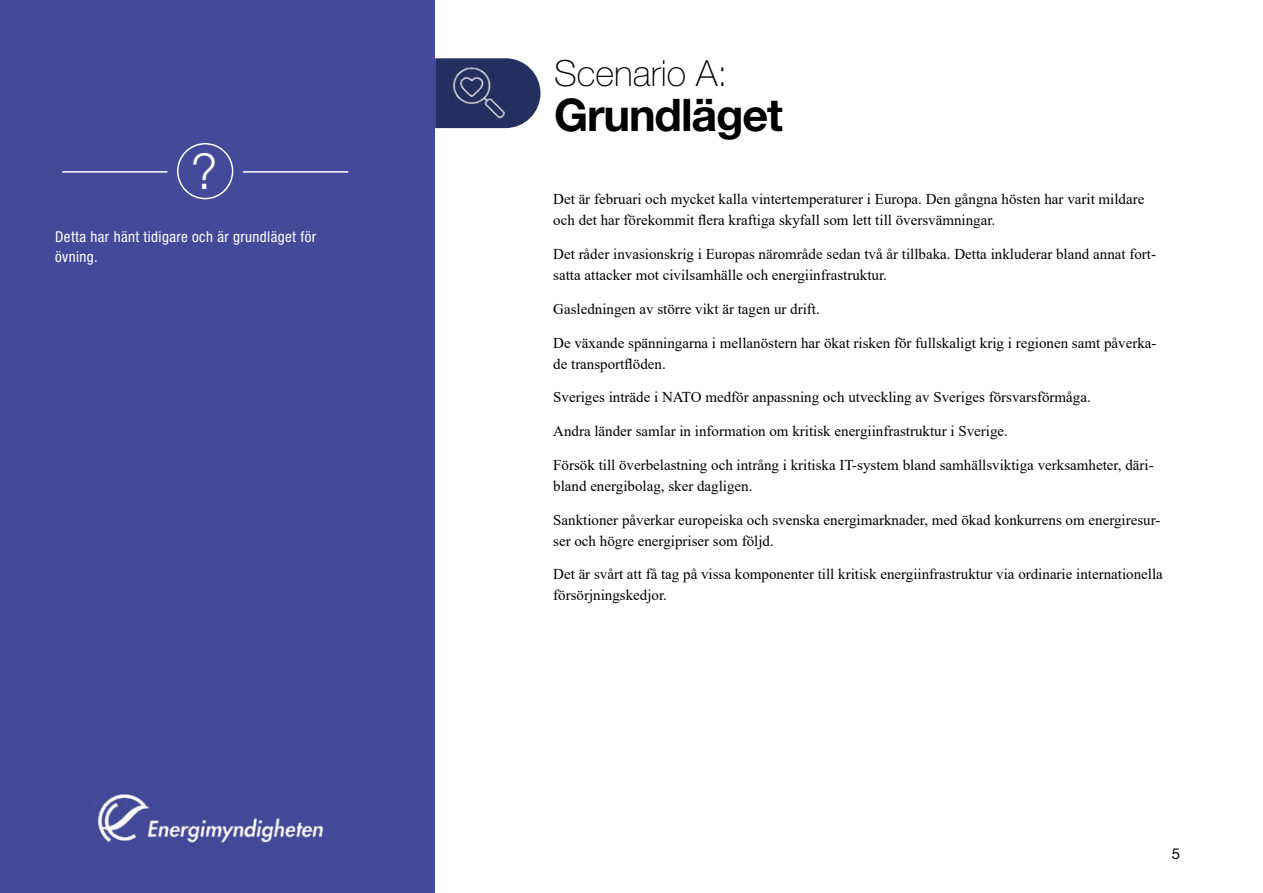
<style>
.page{position:relative;width:1263px;height:893px;background:#fff}
.page>*{position:absolute;margin:0;border:0;box-sizing:border-box;transform-origin:0 0}
.t1{font:300 49.5px "Helvetica Neue LT Std";color:#fff}
.t2{font:700 45px "Helvetica Neue LT Std";letter-spacing:-.025em;color:#000}
.t3{font:100 36px "Helvetica Neue LT Std";color:#000}
.t4{font:15px/21px "Times New Roman";color:#000}
.t5{font:condensed 15px/19.5px "Helvetica Neue LT Std";letter-spacing:.025em;color:#fff}
.t6{font:15px "Helvetica Neue LT Std";color:#000}
</style>
<div class="page">
<div style="left:0;top:0;width:435px;height:893px;background:#434a9a"></div>
<img style="left:97px;top:794px;width:227px;height:49px">
<hr style="left:62px;top:171px;width:105px;height:2px;background:#fff">
<hr style="left:243px;top:171px;width:105px;height:2px;background:#fff">
<div style="left:177px;top:143px;width:56px;height:56px;border:2px solid #fff;border-radius:50%"></div>
<svg style="left:435px;top:58px;width:105px;height:70px;background:#3e4a74"></svg>
<img style="left:451px;top:65px;width:56px;height:56px">
<p class="t1" style="left:191px;top:141px;width:28px">?</p>
<p class="t5" style="left:55px;top:227px;width:262px">Detta har hänt tidigare och är grundläget för övning.</p>
<p class="t3" style="left:554px;top:53px;width:175px">Scenario A:</p>
<h1 class="t2" style="left:554px;top:87px;width:231px">Grundläget</h1>
<p class="t4" style="left:553px;top:188px;width:593px">Det är februari och mycket kalla vintertemperaturer i Europa. Den gångna hösten har varit mildare</p>
<p class="t4" style="left:553px;top:209px;width:443px">och det har förekommit flera kraftiga skyfall som lett till översvämningar.</p>
<p class="t4" style="left:553px;top:243px;width:604px">Det råder invasionskrig i Europas närområde sedan två år tillbaka. Detta inkluderar bland annat fort&shy;satta attacker mot civilsamhälle och energiinfrastruktur.</p>
<p class="t4" style="left:553px;top:298px;width:268px">Gasledningen av större vikt är tagen ur drift.</p>
<p class="t4" style="left:553px;top:332px;width:605px">De växande spänningarna i mellanöstern har ökat risken för fullskaligt krig i regionen samt påverka&shy;de transportflöden.</p>
<p class="t4" style="left:553px;top:386px;width:539px">Sveriges inträde i NATO medför anpassning och utveckling av Sveriges försvarsförmåga.</p>
<p class="t4" style="left:553px;top:420px;width:456px">Andra länder samlar in information om kritisk energiinfrastruktur i Sverige.</p>
<p class="t4" style="left:553px;top:454px;width:602px">Försök till överbelastning och intrång i kritiska IT-system bland samhällsviktiga verksamheter, däri-</p>
<p class="t4" style="left:553px;top:475px;width:201px">bland energibolag, sker dagligen.</p>
<p class="t4" style="left:553px;top:509px;width:609px">Sanktioner påverkar europeiska och svenska energimarknader, med ökad konkurrens om energiresur&shy;ser och högre energipriser som följd.</p>
<p class="t4" style="left:553px;top:563px;width:611px">Det är svårt att få tag på vissa komponenter till kritisk energiinfrastruktur via ordinarie internationella</p>
<p class="t4" style="left:553px;top:584px;width:115px">försörjningskedjor.</p>
<p class="t6" style="left:1172px;top:844px;width:10px">5</p>
</div>
